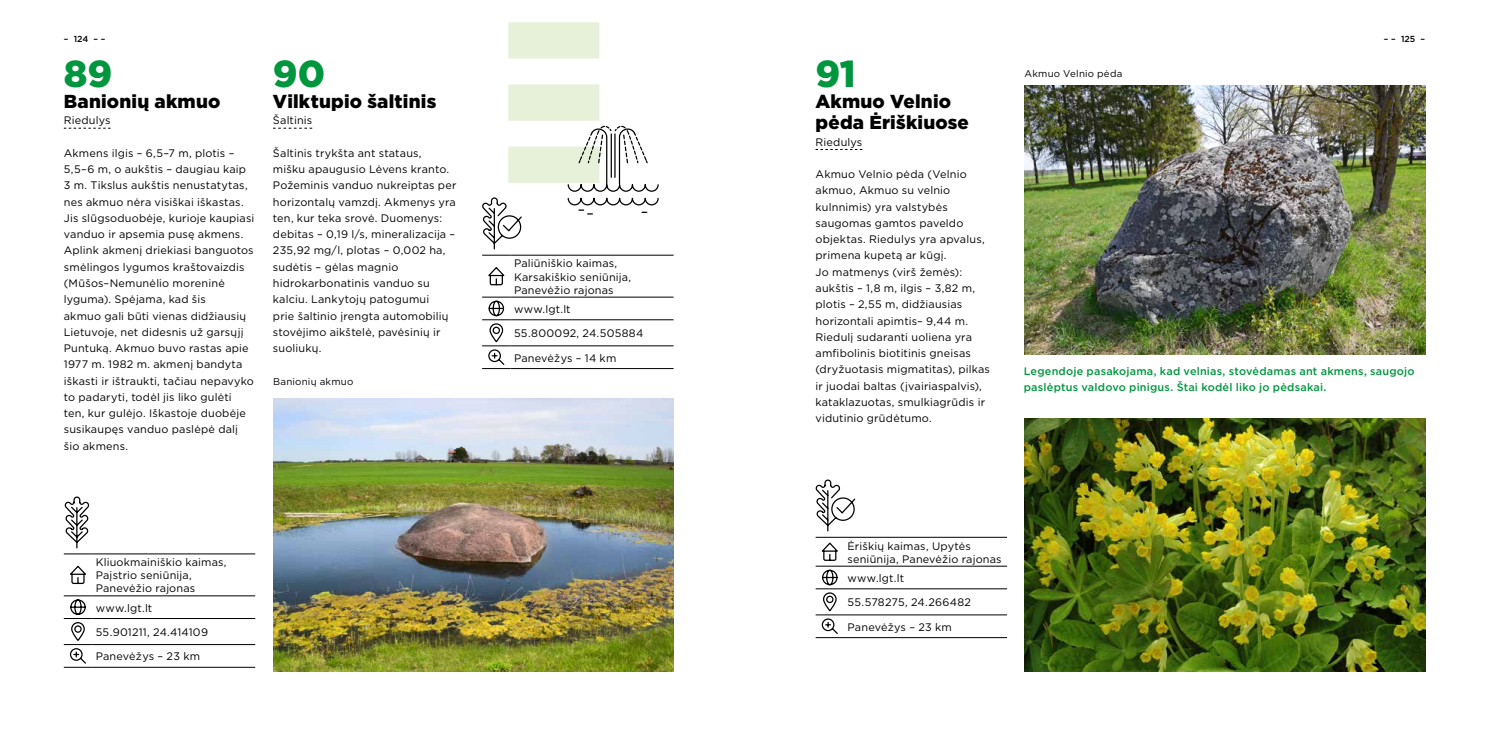
<style>
.page{position:relative;width:1489px;height:745px;background:#fff}
.page>*{position:absolute;margin:0;border:0;box-sizing:border-box;transform-origin:0 0}
.t1{font:900 37.5px "Gotham";color:#00963e}
.t2{font:900 18.75px/21.2px "Gotham";letter-spacing:.01em;color:#000}
.t3{font:10.88px/16.2px "Gotham";letter-spacing:.015em;color:#000}
.t4{font:500 10.88px/16.2px "Gotham";letter-spacing:.015em;color:#00963e}
.t5{font:9.75px "Gotham";letter-spacing:.02em;color:#000}
.t6{font:500 8.75px "Gotham";color:#000}
</style>
<div class="page">
<img style="left:1024px;top:418px;width:400px;height:253px">
<svg style="left:64px;top:128px;width:46px;height:1px"></svg>
<svg style="left:273px;top:128px;width:39px;height:1px"></svg>
<hr style="left:92px;top:553px;width:163px;height:1px;background:#000">
<hr style="left:92px;top:595px;width:163px;height:1px;background:#000">
<hr style="left:92px;top:617px;width:163px;height:1px;background:#000">
<hr style="left:92px;top:643px;width:163px;height:1px;background:#000">
<hr style="left:92px;top:666px;width:163px;height:1px;background:#000">
<svg style="left:70px;top:565px;width:16px;height:19px"></svg>
<svg style="left:64px;top:595px;width:28px;height:72px"></svg>
<hr style="left:510px;top:255px;width:163px;height:1px;background:#000">
<hr style="left:510px;top:296px;width:163px;height:1px;background:#000">
<hr style="left:510px;top:319px;width:163px;height:1px;background:#000">
<hr style="left:510px;top:345px;width:163px;height:1px;background:#000">
<hr style="left:510px;top:368px;width:163px;height:1px;background:#000">
<svg style="left:488px;top:267px;width:17px;height:19px"></svg>
<svg style="left:482px;top:296px;width:28px;height:73px"></svg>
<svg style="left:482px;top:197px;width:41px;height:59px"></svg>
<img style="left:273px;top:398px;width:400px;height:273px">
<svg style="left:815px;top:149px;width:47px;height:1px"></svg>
<hr style="left:844px;top:536px;width:163px;height:1px;background:#000">
<hr style="left:844px;top:565px;width:163px;height:1px;background:#000">
<hr style="left:844px;top:588px;width:163px;height:1px;background:#000">
<hr style="left:844px;top:614px;width:163px;height:1px;background:#000">
<hr style="left:844px;top:637px;width:163px;height:1px;background:#000">
<svg style="left:815px;top:479px;width:41px;height:159px"></svg>
<img style="left:1024px;top:86px;width:400px;height:268px">
<div style="left:508px;top:22px;width:91px;height:36px;background:#e7f0d8"></div>
<div style="left:508px;top:146px;width:91px;height:37px;background:#e7f0d8"></div>
<div style="left:508px;top:84px;width:91px;height:37px;background:#e7f0d8"></div>
<svg style="left:567px;top:125px;width:92px;height:90px"></svg>
<svg style="left:64px;top:496px;width:28px;height:58px"></svg>
<p class="t6" style="left:64px;top:34px;width:43px">– 124 – –</p>
<p class="t6" style="left:1383px;top:34px;width:43px">– – 125 –</p>
<h1 class="t1" style="left:64px;top:48px;width:50px">89</h1>
<h2 class="t2" style="left:64px;top:90px;width:158px">Banionių akmuo</h2>
<p class="t3" style="left:64px;top:112px;width:48px">Riedulys</p>
<p class="t3" style="left:64px;top:144px;width:192px">Akmens ilgis – 6,5–7 m, plotis –<br>5,5–6 m, o aukštis – daugiau kaip<br>3 m. Tikslus aukštis nenustatytas, nes akmuo nėra visiškai iškastas.<br>Jis slūgsoduobėje, kurioje kaupiasi vanduo ir apsemia pusę akmens.<br>Aplink akmenį driekiasi banguotos smėlingos lygumos kraštovaizdis (Mūšos–Nemunėlio moreninė lyguma). Spėjama, kad šis<br>akmuo gali būti vienas didžiausių<br>Lietuvoje, net didesnis už garsųjį<br>Puntuką. Akmuo buvo rastas apie<br>1977 m. 1982 m. akmenį bandyta iškasti ir ištraukti, tačiau nepavyko to padaryti, todėl jis liko gulėti ten, kur gulėjo. Iškastoje duobėje susikaupęs vanduo paslėpė dalį šio akmens.</p>
<h1 class="t1" style="left:273px;top:48px;width:54px">90</h1>
<h2 class="t2" style="left:273px;top:90px;width:165px">Vilktupio šaltinis</h2>
<p class="t3" style="left:273px;top:112px;width:41px">Šaltinis</p>
<p class="t3" style="left:273px;top:144px;width:185px">Šaltinis trykšta ant stataus, mišku apaugusio Lėvens kranto.<br>Požeminis vanduo nukreiptas per horizontalų vamzdį. Akmenys yra ten, kur teka srovė. Duomenys: debitas – 0,19 l/s, mineralizacija –<br>235,92 mg/l, plotas – 0,002 ha, sudėtis – gėlas magnio hidrokarbonatinis vanduo su kalciu. Lankytojų patogumui<br>prie šaltinio įrengta automobilių stovėjimo aikštelė, pavėsinių ir suoliukų.</p>
<h1 class="t1" style="left:815px;top:48px;width:42px">91</h1>
<h2 class="t2" style="left:815px;top:90px;width:155px">Akmuo Velnio pėda Ėriškiuose</h2>
<p class="t3" style="left:815px;top:133px;width:48px">Riedulys</p>
<p class="t3" style="left:815px;top:166px;width:176px">Akmuo Velnio pėda (Velnio akmuo, Akmuo su velnio kulnnimis) yra valstybės saugomas gamtos paveldo objektas. Riedulys yra apvalus, primena kupetą ar kūgį.<br>Jo matmenys (virš žemės): aukštis – 1,8 m, ilgis – 3,82 m, plotis – 2,55 m, didžiausias horizontali apimtis– 9,44 m.<br>Riedulį sudaranti uoliena yra amfibolinis biotitinis gneisas (dryžuotasis migmatitas), pilkas ir juodai baltas (įvairiaspalvis), kataklazuotas, smulkiagrūdis ir vidutinio grūdėtumo.</p>
<p class="t5" style="left:1024px;top:67px;width:99px">Akmuo Velnio pėda</p>
<p class="t3" style="left:514px;top:257px;width:119px;line-height:13px">Paliūniškio kaimas,<br>Karsakiškio seniūnija,<br>Panevėžio rajonas</p>
<p class="t3" style="left:514px;top:300px;width:58px">www.lgt.lt</p>
<p class="t3" style="left:514px;top:325px;width:131px">55.800092, 24.505884</p>
<p class="t3" style="left:514px;top:349px;width:104px">Panevėžys – 14 km</p>
<p class="t4" style="left:1023px;top:362px;width:392px">Legendoje pasakojama, kad velnias, stovėdamas ant akmens, saugojo paslėptus valdovo pinigus. Štai kodėl liko jo pėdsakai.</p>
<p class="t5" style="left:273px;top:375px;width:82px">Banionių akmuo</p>
<p class="t3" style="left:96px;top:555px;width:132px;line-height:13px">Kliuokmainiškio kaimas,<br>Paįstrio seniūnija,<br>Panevėžio rajonas</p>
<p class="t3" style="left:96px;top:599px;width:58px">www.lgt.lt</p>
<p class="t3" style="left:96px;top:623px;width:114px">55.901211, 24.414109</p>
<p class="t3" style="left:96px;top:647px;width:106px">Panevėžys – 23 km</p>
<p class="t3" style="left:847px;top:538px;width:156px;line-height:13px">Ėriškių kaimas, Upytės seniūnija, Panevėžio rajonas</p>
<p class="t3" style="left:847px;top:569px;width:58px">www.lgt.lt</p>
<p class="t3" style="left:847px;top:593px;width:125px">55.578275, 24.266482</p>
<p class="t3" style="left:847px;top:618px;width:106px">Panevėžys – 23 km</p>
</div>
